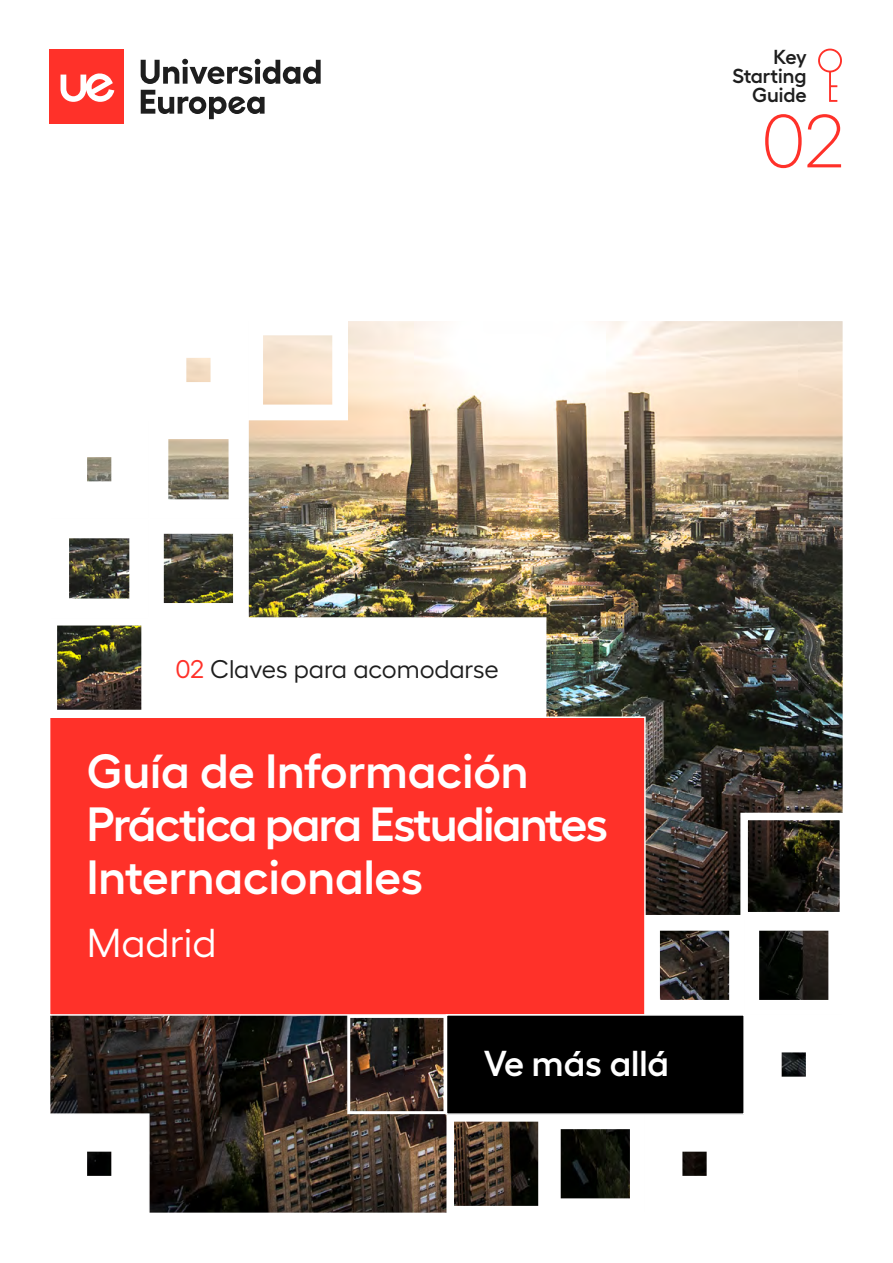
<style>
.page{position:relative;width:893px;height:1263px;background:#fff}
.page>*{position:absolute;margin:0;border:0;box-sizing:border-box;transform-origin:0 0}
.t1{font:300 75px "Hellix";color:#ff3129}
.t2{font:600 48px/52.8px "Hellix";letter-spacing:-.015em;color:#fff}
.t3{font:40.35px "Hellix";color:#fff}
.t4{font:600 36px "Hellix";color:#fff}
.t5{font:25.5px "Hellix";letter-spacing:-.005em;color:#1e1e1e}
.t6{font:600 20.25px/18.9px "Hellix";color:#1e1e1e;text-align:right}
.s1{color:#ff3129}
</style>
<div class="page">
<img style="left:49px;top:49px;width:794px;height:1164px">
<div style="left:50px;top:717px;width:595px;height:298px;background:#ff3129"></div>
<div style="left:49px;top:716px;width:597px;height:300px;border:2px solid #fff"></div>
<div style="left:446px;top:1015px;width:298px;height:99px;background:#000"></div>
<div style="left:446px;top:1014px;width:299px;height:101px;border:2px solid #fff"></div>
<div style="left:149px;top:618px;width:397px;height:99px;background:#fff"></div>
<div style="left:148px;top:617px;width:398px;height:101px;border:2px solid #fff"></div>
<div style="left:50px;top:50px;width:74px;height:74px;background:#ff3129"></div>
<svg style="left:61px;top:73px;width:53px;height:29px"></svg>
<svg style="left:141px;top:59px;width:180px;height:25px"></svg>
<svg style="left:141px;top:90px;width:124px;height:29px"></svg>
<img style="left:50px;top:320px;width:297px;height:397px">
<svg style="left:815px;top:48px;width:28px;height:55px"></svg>
<p class="t6" style="left:732px;top:45px;width:76px">Key<br>Starting<br>Guide</p>
<p class="t1" style="left:761px;top:85px;width:85px">02</p>
<p class="t5" style="left:175px;top:650px;width:325px"><span class="s1">02</span> Claves para acomodarse</p>
<p class="t2" style="left:87px;top:740px;width:523px">Guía de Información<br>Práctica para Estudiantes<br>Internacionales</p>
<p class="t3" style="left:87px;top:912px;width:131px">Madrid</p>
<p class="t4" style="left:484px;top:1035px;width:187px">Ve más allá</p>
</div>
